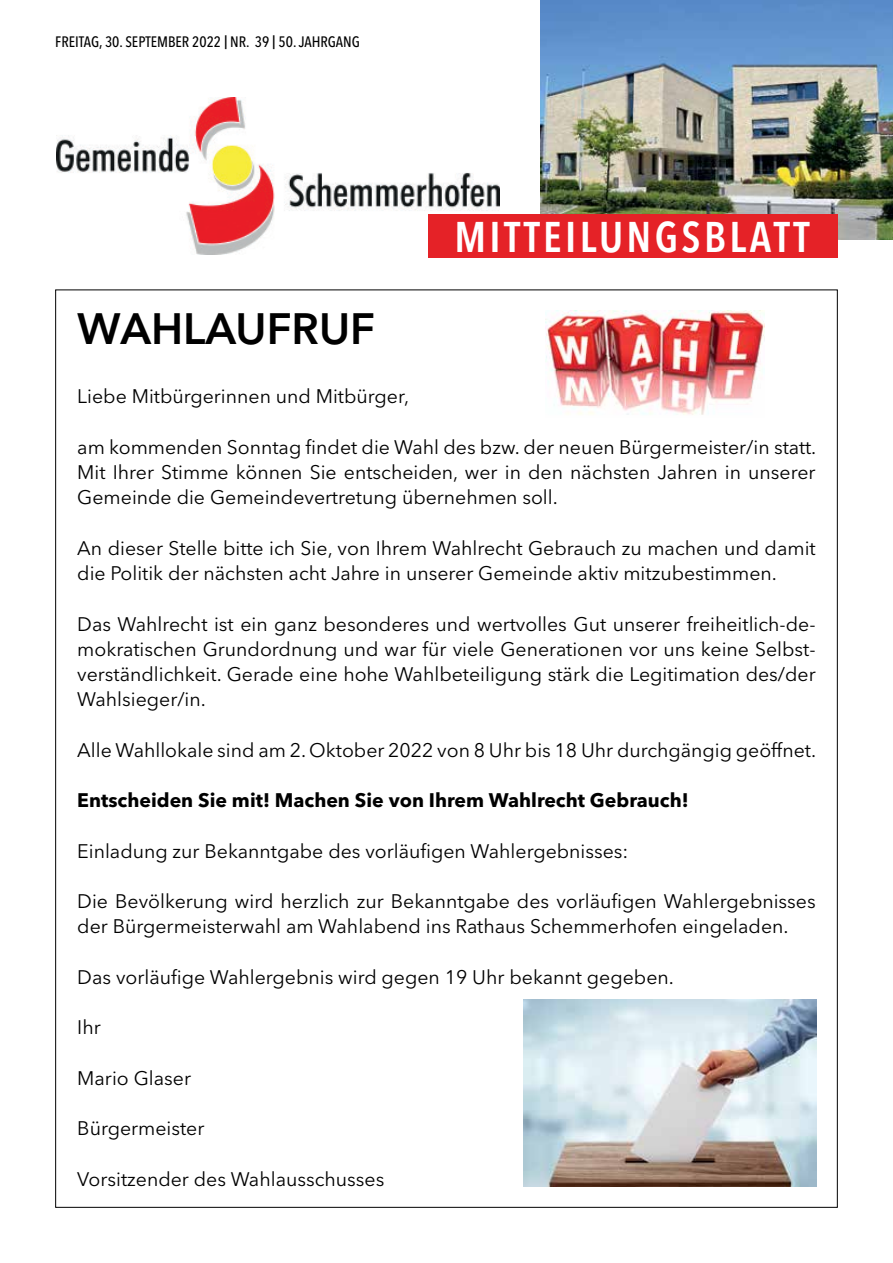
<style>
.page{position:relative;width:893px;height:1263px;background:#fff}
.page>*{position:absolute;margin:0;border:0;box-sizing:border-box;transform-origin:0 0}
.t1{font:600 43.5px "Avenir Next W1 G";color:#000}
.t2{font:42.45px "Avenir Next W1 G Cn Demi";letter-spacing:.08em;color:#fff}
.t3{font:19.5px/25.2px "Avenir Next W1 G";color:#000;text-align:justify}
.t4{font:700 19.5px "Avenir Next W1 G";color:#000}
.t5{font:500 condensed 15px "Avenir Next W1 G";color:#000}
</style>
<div class="page">
<img style="left:540px;top:0;width:353px;height:239px">
<img style="left:56px;top:97px;width:443px;height:158px">
<div style="left:429px;top:214px;width:409px;height:43px;background:#e52227"></div>
<img style="left:545px;top:311px;width:220px;height:104px">
<img style="left:523px;top:1000px;width:293px;height:186px">
<p class="t5" style="left:55px;top:29px;width:306px">FREITAG, 30. SEPTEMBER 2022 NR. 39 50. JAHRGANG</p>
<h1 class="t1" style="left:77px;top:294px;width:299px">WAHLAUFRUF</h1>
<h2 class="t2" style="left:454px;top:203px;width:357px">MITTEILUNGSBLATT</h2>
<p class="t3" style="left:77px;top:382px;width:333px">Liebe Mitbürgerinnen und Mitbürger,</p>
<p class="t3" style="left:77px;top:433px;width:740px">am kommenden Sonntag findet die Wahl des bzw. der neuen Bürgermeister/in statt.<br>Mit Ihrer Stimme können Sie entscheiden, wer in den nächsten Jahren in unserer Gemeinde die Gemeindevertretung übernehmen soll.</p>
<p class="t3" style="left:77px;top:534px;width:740px">An dieser Stelle bitte ich Sie, von Ihrem Wahlrecht Gebrauch zu machen und damit die Politik der nächsten acht Jahre in unserer Gemeinde aktiv mitzubestimmen.</p>
<p class="t3" style="left:77px;top:609px;width:740px">Das Wahlrecht ist ein ganz besonderes und wertvolles Gut unserer freiheitlich-de&shy;mokratischen Grundordnung und war für viele Generationen vor uns keine Selbst&shy;verständlichkeit. Gerade eine hohe Wahlbeteiligung stärk die Legitimation des/der Wahlsieger/in.</p>
<p class="t3" style="left:77px;top:735px;width:740px">Alle Wahllokale sind am 2. Oktober 2022 von 8 Uhr bis 18 Uhr durchgängig geöffnet.</p>
<p class="t4" style="left:77px;top:785px;width:613px">Entscheiden Sie mit! Machen Sie von Ihrem Wahlrecht Gebrauch!</p>
<p class="t3" style="left:77px;top:836px;width:553px">Einladung zur Bekanntgabe des vorläufigen Wahlergebnisses:</p>
<p class="t3" style="left:77px;top:887px;width:740px">Die Bevölkerung wird herzlich zur Bekanntgabe des vorläufigen Wahlergebnisses der Bürgermeisterwahl am Wahlabend ins Rathaus Schemmerhofen eingeladen.</p>
<p class="t3" style="left:77px;top:963px;width:598px">Das vorläufige Wahlergebnis wird gegen 19 Uhr bekannt gegeben.</p>
<p class="t3" style="left:77px;top:1013px;width:25px">Ihr</p>
<p class="t3" style="left:77px;top:1063px;width:115px">Mario Glaser</p>
<p class="t3" style="left:77px;top:1114px;width:129px">Bürgermeister</p>
<p class="t3" style="left:77px;top:1164px;width:309px">Vorsitzender des Wahlausschusses</p>
</div>
